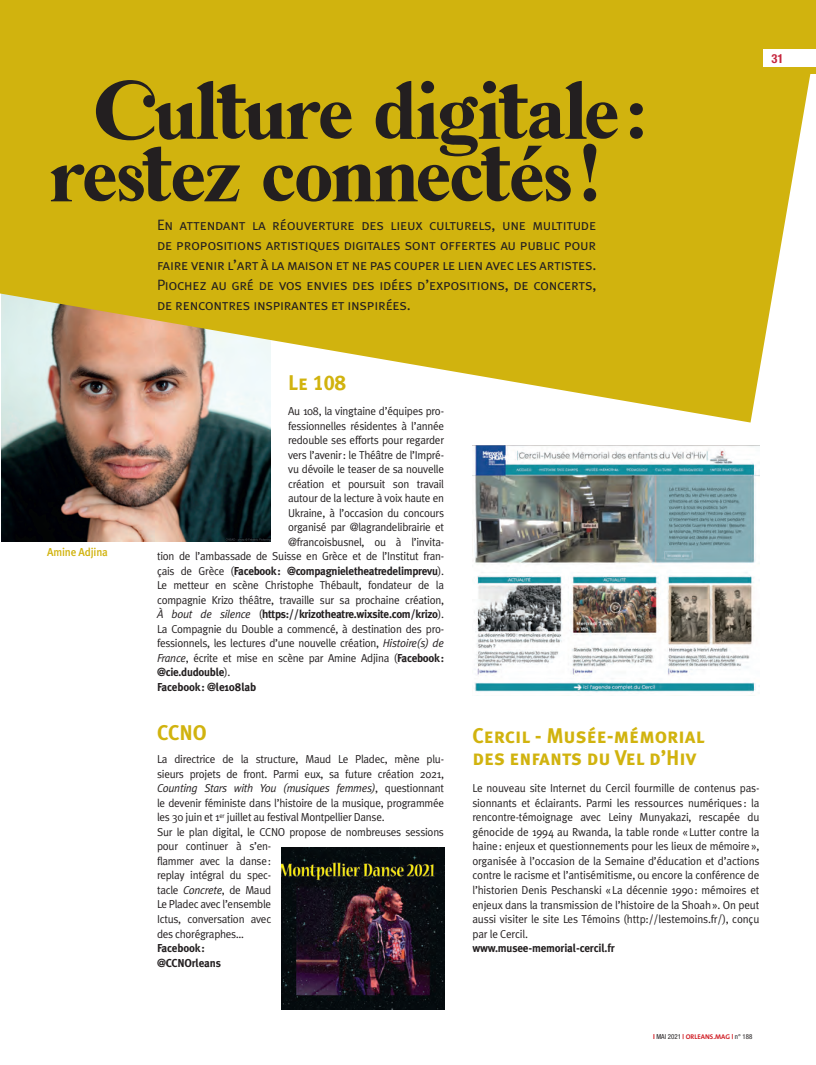
<style>
.page{position:relative;width:816px;height:1065px;background:#fff}
.page>*{position:absolute;margin:0;border:0;box-sizing:border-box;transform-origin:0 0}
.t1{font:75px/62.5px "Amboqia Boriango";color:#231f20}
.t2{font:21.25px/22.5px "Meta Plus Bold Caps";color:#d1b30e}
.t3{font:15px/20px "Meta Plus Normal Caps";letter-spacing:-.02em;color:#231f20;text-align:justify}
.t4{font:700 condensed 12.5px "Helvetica Neue";color:#c5253c}
.t5{font:11.5px/14.5px "Meta Plus Normal";letter-spacing:-.025em;color:#231f20}
.t6{font:700 11.5px/14.5px "Meta Plus";letter-spacing:-.025em;color:#231f20}
.t7{font:500 11.5px "Meta Plus";letter-spacing:-.015em;color:#d1b30e}
.t8{font:condensed 6.88px "Helvetica Neue";color:#231f20}
.s1{font-family:"Meta Plus Normal";font-weight:400}
.s2{font-family:"Meta Plus Normal";font-weight:400;font-style:italic}
.s3{font-style:italic}
.s4{font-family:"Meta Plus";font-weight:700}
.s5{font-weight:700;color:#d1232a}
.s6{font-family:"The Sans B7";font-weight:700;font-stretch:normal;color:#d1232a}
</style>
<div class="page">
<img style="left:1px;top:422px;width:269px;height:120px">
<img style="left:472px;top:445px;width:287px;height:248px">
<img style="left:282px;top:847px;width:162px;height:162px">
<svg style="left:0;top:74px;width:811px;height:348px;background:#d5bb37"></svg>
<div style="left:0;top:0;width:816px;height:74px;background:#d1b30e"></div>
<div style="left:763px;top:49px;width:53px;height:18px;background:#fff"></div>
<h1 class="t1" style="left:50px;top:82px;width:596px;text-indent:45px">Culture digitale : restez connectés!</h1>
<p class="t3" style="left:157px;top:214px;width:441px">En attendant la réouverture des lieux culturels, une multitude de propositions artistiques digitales sont offertes au public pour faire venir l’art à la maison et ne pas couper le lien avec les artistes.<br>Piochez au gré de vos envies des idées d’expositions, de concerts, de rencontres inspirantes et inspirées.</p>
<p class="t4" style="left:771px;top:51px;width:13px">31</p>
<p class="t7" style="left:47px;top:545px;width:62px">Amine Adjina</p>
<h2 class="t2" style="left:288px;top:371px;width:59px">Le 108</h2>
<p class="t5" style="left:157px;top:403px;width:289px;text-align:right">Au 108, la vingtaine d’équipes pro-<br>fessionnelles résidentes à l’année<br>redouble ses efforts pour regarder<br>vers l’avenir: le Théâtre de l’Impré-<br>vu dévoile le teaser de sa nouvelle<br>création et poursuit son travail<br>autour de la lecture à voix haute en<br>Ukraine, à l’occasion du concours<br>organisé par @lagrandelibrairie et<br>@francoisbusnel, ou à l’invita-<br>tion de l’ambassade de Suisse en Grèce et de l’Institut fran-</p>
<p class="t6" style="left:157px;top:563px;width:289px"><span class="s1">çais de Grèce (</span>Facebook : @compagnieletheatredelimprevu<span class="s1">).</span></p>
<p class="t5" style="left:157px;top:577px;width:288px">Le metteur en scène Christophe Thébault, fondateur de la compagnie Krizo théâtre, travaille sur sa prochaine création,</p>
<p class="t6" style="left:157px;top:606px;width:289px"><span class="s2">À bout de silence</span> <span class="s1">(</span>https://krizotheatre.wixsite.com/krizo<span class="s1">).</span></p>
<p class="t5" style="left:157px;top:621px;width:289px;text-align:justify">La Compagnie du Double a commencé, à destination des pro&shy;fessionnels, les lectures d’une nouvelle création, <span class="s3">Histoire(s) de France</span>, écrite et mise en scène par Amine Adjina (<span class="s4">Facebook :</span></p>
<p class="t6" style="left:157px;top:664px;width:101px">@cie.dudouble<span class="s1">).<br></span>Facebook : @le108lab</p>
<h2 class="t2" style="left:157px;top:720px;width:51px">CCNO</h2>
<p class="t5" style="left:157px;top:751px;width:289px">La directrice de la structure, Maud Le Pladec, mène plu&shy;sieurs projets de front. Parmi eux, sa future création 2021, <span class="s3">Counting Stars with You (musiques femmes)</span>, questionnant le devenir féministe dans l’histoire de la musique, programmée les 30 juin et 1<sup>er</sup> juillet au festival Montpellier Danse.<br>Sur le plan digital, le CCNO propose de nombreuses sessions pour continuer à s’en-<br>flammer avec la danse:<br>replay intégral du spec-<br>tacle <span class="s3">Concrete</span>, de Maud<br>Le Pladec avec l’ensemble<br>Ictus, conversation avec<br>des chorégraphes…</p>
<p class="t6" style="left:157px;top:940px;width:65px">Facebook : @CCNOrleans</p>
<h2 class="t2" style="left:472px;top:723px;width:234px">Cercil - Musée-mémorial des enfants du Vel d’Hiv</h2>
<p class="t5" style="left:472px;top:780px;width:289px;text-align:justify">Le nouveau site Internet du Cercil fourmille de contenus pas&shy;sionnants et éclairants. Parmi les ressources numériques: la rencontre-témoignage avec Leiny Munyakazi, rescapée du génocide de 1994 au Rwanda, la table ronde «Lutter contre la haine: enjeux et questionnements pour les lieux de mémoire», organisée à l’occasion de la Semaine d’éducation et d’actions contre le racisme et l’antisémitisme, ou encore la conférence de l’historien Denis Peschanski «La décennie 1990: mémoires et enjeux dans la transmission de l’histoire de la Shoah». On peut aussi visiter le site Les Témoins (http://lestemoins.fr/), conçu par le Cercil.</p>
<p class="t6" style="left:472px;top:940px;width:144px">www.musee-memorial-cercil.fr</p>
<p class="t8" style="left:653px;top:1032px;width:101px"><span class="s5">I</span> MAI 2021 <span class="s5">|</span> <span class="s6">ORLEANS.MAG</span> <span class="s5">|</span> n° 188</p>
</div>
